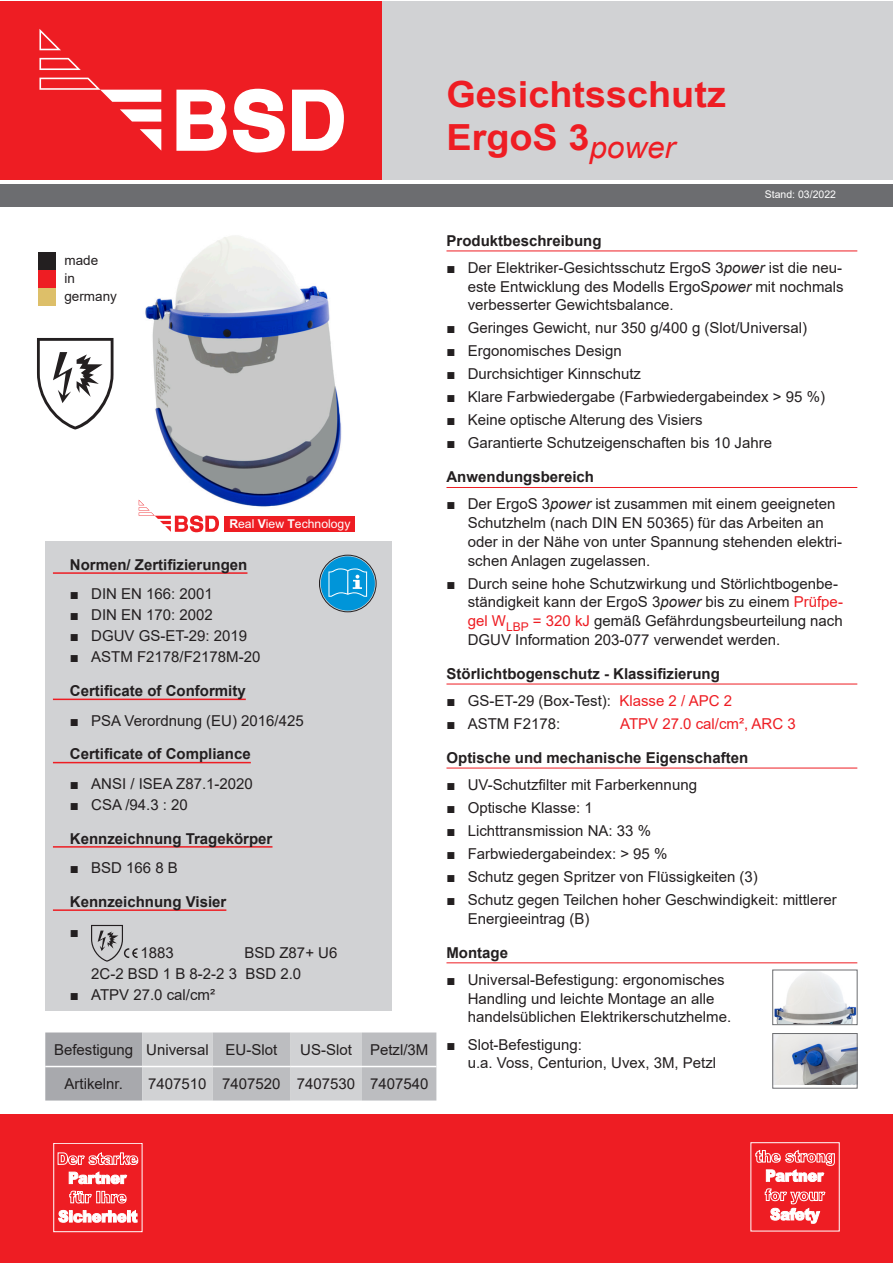
<style>
.page{position:relative;width:893px;height:1263px;background:#fff}
.page>*{position:absolute;margin:0;border:0;box-sizing:border-box;transform-origin:0 0}
.Text_Deutsch{font:700 36px "Arial";color:#ee1d23;scale:1.05 1}
.t1{font:15px/18.8px "Arial";color:#231f20}
.Ü_rechts{font:700 15px "Arial";color:#231f20}
.Ü_links{font:700 15px "Arial";color:#231f20}
.t2{font:15px "Arial";color:#ee1d23}
.t3{font:13.5px "Arial";color:#231f20}
.t4{font:12.15px "Arial";color:#fff}
.Text_Deutsch-2{font:10.5px "Arial";color:#fff}
.s1{font-weight:700}
.s2{font-style:italic}
.s3{color:#ee1d23}
</style>
<div class="page">
<div style="left:0;top:1px;width:383px;height:179px;background:#ee1d23"></div>
<div style="left:383px;top:1px;width:510px;height:179px;background:#d1d2d4"></div>
<svg style="left:176px;top:90px;width:51px;height:61px"></svg>
<svg style="left:233px;top:89px;width:111px;height:64px"></svg>
<svg style="left:120px;top:109px;width:41px;height:13px"></svg>
<svg style="left:140px;top:129px;width:21px;height:22px"></svg>
<svg style="left:39px;top:29px;width:122px;height:73px"></svg>
<div style="left:0;top:184px;width:893px;height:22px;background:#6c6d70"></div>
<div style="left:0;top:1114px;width:893px;height:149px;background:#ee1d23"></div>
<svg style="left:765px;top:1188px;width:60px;height:35px"></svg>
<svg style="left:755px;top:1150px;width:80px;height:32px"></svg>
<div style="left:53px;top:1143px;width:89px;height:89px;border:1px solid #fff"></div>
<svg style="left:59px;top:1210px;width:78px;height:12px"></svg>
<svg style="left:69px;top:1191px;width:57px;height:12px"></svg>
<svg style="left:69px;top:1172px;width:58px;height:12px"></svg>
<svg style="left:58px;top:1152px;width:80px;height:13px"></svg>
<div style="left:45px;top:541px;width:347px;height:469px;background:#d1d2d4"></div>
<hr style="left:53px;top:572px;width:194px;height:2px;background:#ee1d23">
<hr style="left:53px;top:699px;width:193px;height:1px;background:#ee1d23">
<hr style="left:53px;top:762px;width:198px;height:1px;background:#ee1d23">
<hr style="left:53px;top:846px;width:219px;height:2px;background:#ee1d23">
<hr style="left:53px;top:909px;width:173px;height:2px;background:#ee1d23">
<hr style="left:446px;top:251px;width:411px;height:1px;background:#ee1d23">
<hr style="left:446px;top:487px;width:411px;height:1px;background:#ee1d23">
<hr style="left:446px;top:684px;width:411px;height:1px;background:#ee1d23">
<hr style="left:446px;top:768px;width:411px;height:1px;background:#ee1d23">
<hr style="left:446px;top:962px;width:411px;height:1px;background:#ee1d23">
<div style="left:319px;top:555px;width:57px;height:57px;border:1px solid #231f20;border-radius:50%"></div>
<div style="left:321px;top:556px;width:54px;height:55px;background:#0095d9;border-radius:50%"></div>
<svg style="left:328px;top:568px;width:39px;height:29px"></svg>
<svg style="left:45px;top:1032px;width:391px;height:68px;background:#bfc0c3"></svg>
<hr style="left:45px;top:1066px;width:97px;height:1px;background:#fff">
<hr style="left:142px;top:1066px;width:71px;height:1px;background:#fff">
<hr style="left:213px;top:1066px;width:77px;height:1px;background:#fff">
<hr style="left:290px;top:1066px;width:72px;height:1px;background:#fff">
<hr style="left:362px;top:1066px;width:74px;height:1px;background:#fff">
<img style="left:138px;top:236px;width:204px;height:280px">
<div style="left:39px;top:252px;width:17px;height:17px;background:#231f20"></div>
<div style="left:39px;top:270px;width:17px;height:17px;background:#ee1d23"></div>
<div style="left:39px;top:288px;width:17px;height:18px;background:#ddbf69"></div>
<img style="left:774px;top:972px;width:81px;height:51px">
<div style="left:772px;top:970px;width:85px;height:55px;border:1px solid #6c6d70"></div>
<img style="left:775px;top:1035px;width:80px;height:49px">
<div style="left:773px;top:1033px;width:84px;height:55px;border:1px solid #6c6d70"></div>
<div style="left:224px;top:516px;width:131px;height:16px;background:#ee1d23"></div>
<svg style="left:139px;top:500px;width:80px;height:32px"></svg>
<svg style="left:37px;top:338px;width:77px;height:91px"></svg>
<svg style="left:91px;top:925px;width:47px;height:37px"></svg>
<p class="t3" style="left:64px;top:251px;width:35px">made</p>
<p class="t3" style="left:64px;top:269px;width:12px">in</p>
<p class="t3" style="left:64px;top:287px;width:54px">germany</p>
<p class="t4" style="left:229px;top:515px;width:123px"><span class="s1">R</span>eal <span class="s1">V</span>iew <span class="s1">T</span>echnology</p>
<p class="Ü_links" style="left:70px;top:554px;width:179px">Normen/ Zertifizierungen</p>
<p class="t1" style="left:70px;top:585px;width:144px">■ DIN EN 166: 2001</p>
<p class="t1" style="left:70px;top:606px;width:144px">■ DIN EN 170: 2002</p>
<p class="t1" style="left:70px;top:627px;width:179px">■ DGUV GS-ET-29: 2019</p>
<p class="t1" style="left:70px;top:648px;width:192px">■ ASTM F2178/F2178M-20</p>
<p class="Ü_links" style="left:70px;top:680px;width:177px">Certificate of Conformity</p>
<p class="t1" style="left:70px;top:711px;width:235px">■ PSA Verordnung (EU) 2016/425</p>
<p class="Ü_links" style="left:70px;top:744px;width:182px">Certificate of Compliance</p>
<p class="t1" style="left:70px;top:774px;width:185px">■ ANSI / ISEA Z87.1-2020</p>
<p class="t1" style="left:70px;top:795px;width:119px">■ CSA /94.3 : 20</p>
<p class="Ü_links" style="left:70px;top:828px;width:204px">Kennzeichnung Tragekörper</p>
<p class="t1" style="left:70px;top:858px;width:109px">■ BSD 166 8 B</p>
<p class="Ü_links" style="left:70px;top:891px;width:158px">Kennzeichnung Visier</p>
<p class="t1" style="left:70px;top:922px;width:11px">■</p>
<p class="t1" style="left:141px;top:943px;width:35px">1883</p>
<p class="t1" style="left:91px;top:942px;width:248px;line-height:21px;text-indent:153px">BSD Z87+ U6<br>2C-2 BSD 1 B 8-2-2 3 BSD 2.0</p>
<p class="t1" style="left:70px;top:985px;width:147px">■ ATPV 27.0 cal/cm²</p>
<p class="t1" style="left:54px;top:1040px;width:81px">Befestigung</p>
<p class="t1" style="left:146px;top:1040px;width:64px">Universal</p>
<p class="t1" style="left:226px;top:1040px;width:53px">EU-Slot</p>
<p class="t1" style="left:300px;top:1040px;width:53px">US-Slot</p>
<p class="t1" style="left:370px;top:1040px;width:60px">Petzl/3M</p>
<p class="t1" style="left:65px;top:1074px;width:60px">Artikelnr.</p>
<p class="t1" style="left:148px;top:1074px;width:60px">7407510</p>
<p class="t1" style="left:222px;top:1074px;width:60px">7407520</p>
<p class="t1" style="left:297px;top:1074px;width:60px">7407530</p>
<p class="t1" style="left:370px;top:1074px;width:60px">7407540</p>
<p class="Text_Deutsch" style="left:446px;top:69px;width:268px">Gesichtsschutz</p>
<p class="Text_Deutsch" style="left:446px;top:112px;width:219px">ErgoS 3<sub>power</sub></p>
<p class="Text_Deutsch-2" style="left:765px;top:187px;width:73px">Stand: 03/2022</p>
<p class="Ü_rechts" style="left:446px;top:230px;width:157px">Produktbeschreibung</p>
<p class="t1" style="left:468px;top:258px;width:377px;text-align:justify;text-indent:-21px">■ Der Elektriker-Gesichtsschutz ErgoS 3<span class="s2">power</span> ist die neu&shy;este Entwicklung des Modells ErgoS<span class="s2">power</span> mit nochmals verbesserter Gewichtsbalance.</p>
<p class="t1" style="left:446px;top:319px;width:362px">■ Geringes Gewicht, nur 350 g/400 g (Slot/Universal)</p>
<p class="t1" style="left:446px;top:342px;width:177px">■ Ergonomisches Design</p>
<p class="t1" style="left:446px;top:365px;width:196px">■ Durchsichtiger Kinnschutz</p>
<p class="t1" style="left:446px;top:388px;width:380px">■ Klare Farbwiedergabe (Farbwiedergabeindex &gt; 95 %)</p>
<p class="t1" style="left:446px;top:411px;width:258px">■ Keine optische Alterung des Visiers</p>
<p class="t1" style="left:446px;top:434px;width:327px">■ Garantierte Schutzeigenschaften bis 10 Jahre</p>
<p class="Ü_rechts" style="left:446px;top:466px;width:149px">Anwendungsbereich</p>
<p class="t1" style="left:468px;top:495px;width:376px;text-indent:-21px">■ Der ErgoS 3<span class="s2">power</span> ist zusammen mit einem geeigneten Schutzhelm (nach DIN EN 50365) für das Arbeiten an oder in der Nähe von unter Spannung stehenden elektri&shy;schen Anlagen zugelassen.</p>
<p class="t1" style="left:468px;top:574px;width:377px;text-indent:-21px">■ Durch seine hohe Schutzwirkung und Störlichtbogenbe&shy;ständigkeit kann der ErgoS 3<span class="s2">power</span> bis zu einem <span class="s3">Prüfpe&shy;gel W</span><sub>LBP</sub> <span class="s3">= 320 kJ</span> gemäß Gefährdungsbeurteilung nach DGUV Information 203-077 verwendet werden.</p>
<p class="Ü_rechts" style="left:446px;top:663px;width:275px">Störlichtbogenschutz - Klassifizierung</p>
<p class="t1" style="left:446px;top:691px;width:287px">■ GS-ET-29 (Box-Test): <span class="s3">Klasse 2 / APC 2</span></p>
<p class="t1" style="left:446px;top:714px;width:115px">■ ASTM F2178:</p>
<p class="t2" style="left:620px;top:713px;width:177px">ATPV 27.0 cal/cm², ARC 3</p>
<p class="Ü_rechts" style="left:446px;top:747px;width:303px">Optische und mechanische Eigenschaften</p>
<p class="t1" style="left:446px;top:775px;width:252px">■ UV-Schutzfilter mit Farberkennung</p>
<p class="t1" style="left:446px;top:798px;width:148px">■ Optische Klasse: 1</p>
<p class="t1" style="left:446px;top:821px;width:206px">■ Lichttransmission NA: 33 %</p>
<p class="t1" style="left:446px;top:844px;width:222px">■ Farbwiedergabeindex: &gt; 95 %</p>
<p class="t1" style="left:446px;top:867px;width:313px">■ Schutz gegen Spritzer von Flüssigkeiten (3)</p>
<p class="t1" style="left:468px;top:890px;width:371px;text-indent:-21px">■ Schutz gegen Teilchen hoher Geschwindigkeit: mittlerer<br>Energieeintrag (B)</p>
<p class="Ü_rechts" style="left:446px;top:942px;width:63px">Montage</p>
<p class="t1" style="left:468px;top:970px;width:265px;text-indent:-21px">■ Universal-Befestigung: ergonomisches<br>Handling und leichte Montage an alle handelsüblichen Elektrikerschutzhelme.</p>
<p class="t1" style="left:468px;top:1035px;width:250px;text-indent:-21px">■ Slot-Befestigung:<br>u.a. Voss, Centurion, Uvex, 3M, Petzl</p>
</div>
